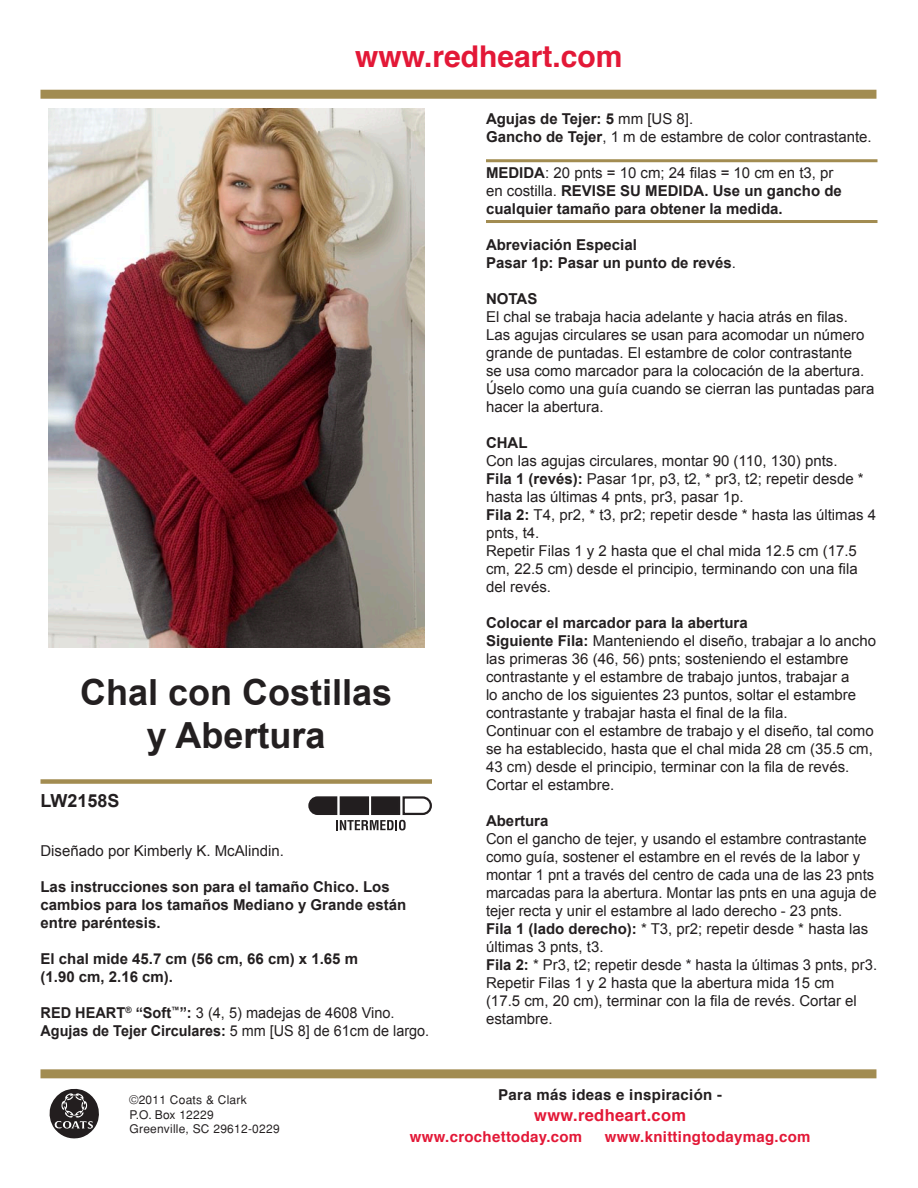
<style>
.page{position:relative;width:918px;height:1188px;background:#fff}
.page>*{position:absolute;margin:0;border:0;box-sizing:border-box;transform-origin:0 0}
.t1{font:700 36px/43.2px "Arial";color:#231f20;text-align:center}
.t2{font:700 30px "Helvetica";color:#e31837}
.t3{font:700 18px "Arial";color:#231f20}
.t4{font:700 16.5px "Helvetica";letter-spacing:.02em;color:#e31837}
.t5{font:15px/18px "Arial";color:#231f20}
.t6{font:700 15px/18px "Arial";color:#231f20}
.t7{font:700 15px "Helvetica";letter-spacing:.02em;color:#e31837}
.t8{font:700 15px "Helvetica";letter-spacing:.02em;color:#231f20}
.t9{font:12px/14.4px "Helvetica";letter-spacing:.02em;color:#231f20}
.s1{font-weight:700}
.s2{font-weight:400}
</style>
<div class="page">
<div style="left:40px;top:90px;width:836px;height:9px;background:#a28c51"></div>
<div style="left:40px;top:1069px;width:836px;height:9px;background:#a28c51"></div>
<svg style="left:49px;top:1088px;width:50px;height:51px"></svg>
<img style="left:48px;top:108px;width:376px;height:540px">
<div style="left:40px;top:779px;width:392px;height:5px;background:#a28c51"></div>
<svg style="left:308px;top:796px;width:124px;height:34px"></svg>
<div style="left:372px;top:797px;width:27px;height:17px;background:#221e1f"></div>
<div style="left:371px;top:796px;width:29px;height:19px;border:2px solid #231f20"></div>
<div style="left:341px;top:797px;width:27px;height:17px;background:#221e1f"></div>
<div style="left:340px;top:796px;width:29px;height:19px;border:2px solid #231f20"></div>
<hr style="left:486px;top:220px;width:392px;height:3px;background:#a28c51">
<hr style="left:486px;top:159px;width:392px;height:3px;background:#a28c51">
<h2 class="t2" style="left:355px;top:32px;width:269px">www.redheart.com</h2>
<h1 class="t1" style="left:80px;top:672px;width:314px">Chal con Costillas y Abertura</h1>
<p class="t3" style="left:40px;top:789px;width:81px">LW2158S</p>
<p class="t5" style="left:40px;top:842px;width:245px">Diseñado por Kimberly K. McAlindin.</p>
<p class="t6" style="left:40px;top:878px;width:367px">Las instrucciones son para el tamaño Chico. Los cambios para los tamaños Mediano y Grande están entre paréntesis.</p>
<p class="t6" style="left:40px;top:950px;width:319px">El chal mide 45.7 cm (56 cm, 66 cm) x 1.65 m (1.90 cm, 2.16 cm).</p>
<p class="t5" style="left:40px;top:1004px;width:390px"><span class="s1">RED HEART</span><sup>®</sup> <span class="s1">“Soft</span><sup>™</sup><span class="s1">”:</span> 3 (4, 5) madejas de 4608 Vino.<br><span class="s1">Agujas de Tejer Circulares:</span> 5 mm [US 8] de 61cm de largo.</p>
<p class="t5" style="left:486px;top:110px;width:387px"><span class="s1">Agujas de Tejer: 5</span> mm [US 8].<br><span class="s1">Gancho de Tejer</span>, 1 m de estambre de color contrastante.</p>
<p class="t6" style="left:486px;top:164px;width:357px">MEDIDA<span class="s2">: 20 pnts = 10 cm; 24 filas = 10 cm en t3, pr en costilla.</span> REVISE SU MEDIDA. Use un gancho de cualquier tamaño para obtener la medida.</p>
<p class="t6" style="left:486px;top:236px;width:252px">Abreviación Especial<br>Pasar 1p: Pasar un punto de revés<span class="s2">.</span></p>
<p class="t6" style="left:486px;top:290px;width:53px">NOTAS</p>
<p class="t5" style="left:486px;top:308px;width:390px">El chal se trabaja hacia adelante y hacia atrás en filas.<br>Las agujas circulares se usan para acomodar un número grande de puntadas. El estambre de color contrastante<br>se usa como marcador para la colocación de la abertura.<br>Úselo como una guía cuando se cierran las puntadas para hacer la abertura.</p>
<p class="t6" style="left:486px;top:434px;width:43px">CHAL</p>
<p class="t5" style="left:486px;top:452px;width:392px">Con las agujas circulares, montar 90 (110, 130) pnts.<br><span class="s1">Fila 1 (revés):</span> Pasar 1pr, p3, t2, * pr3, t2; repetir desde * hasta las últimas 4 pnts, pr3, pasar 1p.<br><span class="s1">Fila 2:</span> T4, pr2, * t3, pr2; repetir desde * hasta las últimas 4 pnts, t4.<br>Repetir Filas 1 y 2 hasta que el chal mida 12.5 cm (17.5 cm, 22.5 cm) desde el principio, terminando con una fila del revés.</p>
<p class="t5" style="left:486px;top:614px;width:392px"><span class="s1">Colocar el marcador para la abertura<br>Siguiente Fila:</span> Manteniendo el diseño, trabajar a lo ancho las primeras 36 (46, 56) pnts; sosteniendo el estambre contrastante y el estambre de trabajo juntos, trabajar a<br>lo ancho de los siguientes 23 puntos, soltar el estambre contrastante y trabajar hasta el final de la fila.<br>Continuar con el estambre de trabajo y el diseño, tal como se ha establecido, hasta que el chal mida 28 cm (35.5 cm, 43 cm) desde el principio, terminar con la fila de revés.<br>Cortar el estambre.</p>
<p class="t6" style="left:486px;top:812px;width:64px">Abertura</p>
<p class="t5" style="left:486px;top:830px;width:393px">Con el gancho de tejer, y usando el estambre contrastante como guía, sostener el estambre en el revés de la labor y montar 1 pnt a través del centro de cada una de las 23 pnts marcadas para la abertura. Montar las pnts en una aguja de tejer recta y unir el estambre al lado derecho - 23 pnts.<br><span class="s1">Fila 1 (lado derecho):</span> * T3, pr2; repetir desde * hasta las últimas 3 pnts, t3.<br><span class="s1">Fila 2:</span> * Pr3, t2; repetir desde * hasta la últimas 3 pnts, pr3.<br>Repetir Filas 1 y 2 hasta que la abertura mida 15 cm<br>(17.5 cm, 20 cm), terminar con la fila de revés. Cortar el estambre.</p>
<p class="t9" style="left:130px;top:1093px;width:152px">©2011 Coats &amp; Clark<br>P.O. Box 12229<br>Greenville, SC 29612-0229</p>
<p class="t8" style="left:498px;top:1083px;width:225px">Para más ideas e inspiración -</p>
<p class="t4" style="left:534px;top:1102px;width:153px">www.redheart.com</p>
<p class="t7" style="left:410px;top:1125px;width:174px">www.crochettoday.com</p>
<p class="t7" style="left:605px;top:1125px;width:207px">www.knittingtodaymag.com</p>
</div>
